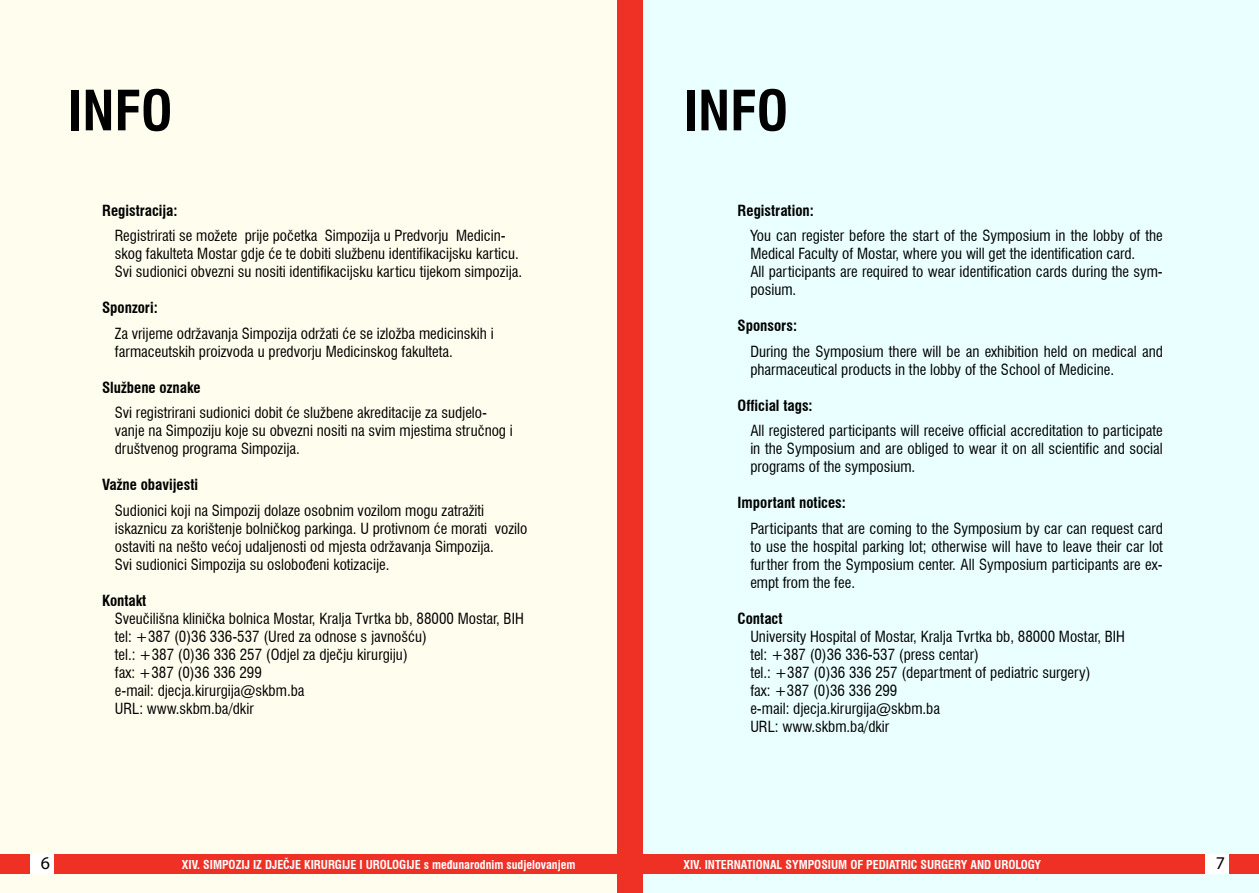
<style>
.page{position:relative;width:1259px;height:893px;background:#fff}
.page>*{position:absolute;margin:0;border:0;box-sizing:border-box;transform-origin:0 0}
.t1{font:700 condensed 54px "Swiss 721 BT";color:#000}
.t2{font:18px "Myriad Pro";color:#000}
.t3{font:condensed 15px/18px "Swiss 721 BT";color:#000}
.t4{font:700 condensed 15px "Swiss 721 BT";color:#000}
.t5{font:700 condensed 12px "Swiss 721 BT";color:#fff}
</style>
<div class="page">
<div style="left:0;top:0;width:629px;height:893px;background:#fffeee"></div>
<div style="left:629px;top:0;width:630px;height:893px;background:#eaffff"></div>
<div style="left:617px;top:0;width:25px;height:893px;background:#ee3124"></div>
<div style="left:0;top:855px;width:1259px;height:19px;background:#ee3124"></div>
<div style="left:31px;top:855px;width:23px;height:19px;background:#fff"></div>
<div style="left:1205px;top:855px;width:23px;height:19px;background:#fff"></div>
<h1 class="t1" style="left:68px;top:78px;width:106px">INFO</h1>
<h1 class="t1" style="left:683px;top:78px;width:106px">INFO</h1>
<p class="t4" style="left:102px;top:201px;width:77px">Registracija:</p>
<p class="t3" style="left:115px;top:227px;width:409px">Registrirati se možete prije početka Simpozija u Predvorju Medicin&shy;skog fakulteta Mostar gdje će te dobiti službenu identifikacijsku karticu.<br>Svi sudionici obvezni su nositi identifikacijsku karticu tijekom simpozija.</p>
<p class="t4" style="left:102px;top:299px;width:57px">Sponzori:</p>
<p class="t3" style="left:115px;top:324px;width:380px">Za vrijeme održavanja Simpozija održati će se izložba medicinskih i farmaceutskih proizvoda u predvorju Medicinskog fakulteta.</p>
<p class="t4" style="left:102px;top:378px;width:100px">Službene oznake</p>
<p class="t3" style="left:115px;top:404px;width:399px">Svi registrirani sudionici dobit će službene akreditacije za sudjelo&shy;vanje na Simpoziju koje su obvezni nositi na svim mjestima stručnog i društvenog programa Simpozija.</p>
<p class="t4" style="left:102px;top:476px;width:97px">Važne obavijesti</p>
<p class="t3" style="left:115px;top:501px;width:414px">Sudionici koji na Simpozij dolaze osobnim vozilom mogu zatražiti iskaznicu za korištenje bolničkog parkinga. U protivnom će morati vozilo ostaviti na nešto većoj udaljenosti od mjesta održavanja Simpozija.<br>Svi sudionici Simpozija su oslobođeni kotizacije.</p>
<p class="t4" style="left:102px;top:591px;width:46px">Kontakt</p>
<p class="t3" style="left:115px;top:609px;width:410px">Sveučilišna klinička bolnica Mostar, Kralja Tvrtka bb, 88000 Mostar, BIH tel: +387 (0)36 336-537 (Ured za odnose s javnošću)<br>tel.: +387 (0)36 336 257 (Odjel za dječju kirurgiju)<br>fax: +387 (0)36 336 299<br>e-mail: djecja.kirurgija@skbm.ba<br>URL: www.skbm.ba/dkir</p>
<p class="t4" style="left:737px;top:201px;width:78px">Registration:</p>
<p class="t3" style="left:750px;top:227px;width:414px">You can register before the start of the Symposium in the lobby of the Medical Faculty of Mostar, where you will get the identification card.<br>All participants are required to wear identification cards during the sym&shy;posium.</p>
<p class="t4" style="left:737px;top:317px;width:61px">Sponsors:</p>
<p class="t3" style="left:750px;top:342px;width:414px">During the Symposium there will be an exhibition held on medical and pharmaceutical products in the lobby of the School of Medicine.</p>
<p class="t4" style="left:737px;top:396px;width:77px">Official tags:</p>
<p class="t3" style="left:750px;top:422px;width:414px;text-align:justify">All registered participants will receive official accreditation to participate in the Symposium and are obliged to wear it on all scientific and social programs of the symposium.</p>
<p class="t4" style="left:737px;top:494px;width:110px">Important notices:</p>
<p class="t3" style="left:750px;top:519px;width:414px;text-align:justify">Participants that are coming to the Symposium by car can request card to use the hospital parking lot; otherwise will have to leave their car lot further from the Symposium center. All Symposium participants are ex&shy;empt from the fee.</p>
<p class="t4" style="left:737px;top:609px;width:46px">Contact</p>
<p class="t3" style="left:750px;top:627px;width:376px">University Hospital of Mostar, Kralja Tvrtka bb, 88000 Mostar, BIH tel: +387 (0)36 336-537 (press centar)<br>tel.: +387 (0)36 336 257 (department of pediatric surgery)<br>fax: +387 (0)36 336 299<br>e-mail: djecja.kirurgija@skbm.ba<br>URL: www.skbm.ba/dkir</p>
<p class="t2" style="left:41px;top:852px;width:11px">6</p>
<p class="t5" style="left:182px;top:857px;width:395px">XIV. SIMPOZIJ IZ DJEČJE KIRURGIJE I UROLOGIJE s međunarodnim sudjelovanjem</p>
<p class="t5" style="left:683px;top:857px;width:359px">XIV. INTERNATIONAL SYMPOSIUM OF PEDIATRIC SURGERY AND UROLOGY</p>
<p class="t2" style="left:1215px;top:852px;width:11px">7</p>
</div>
